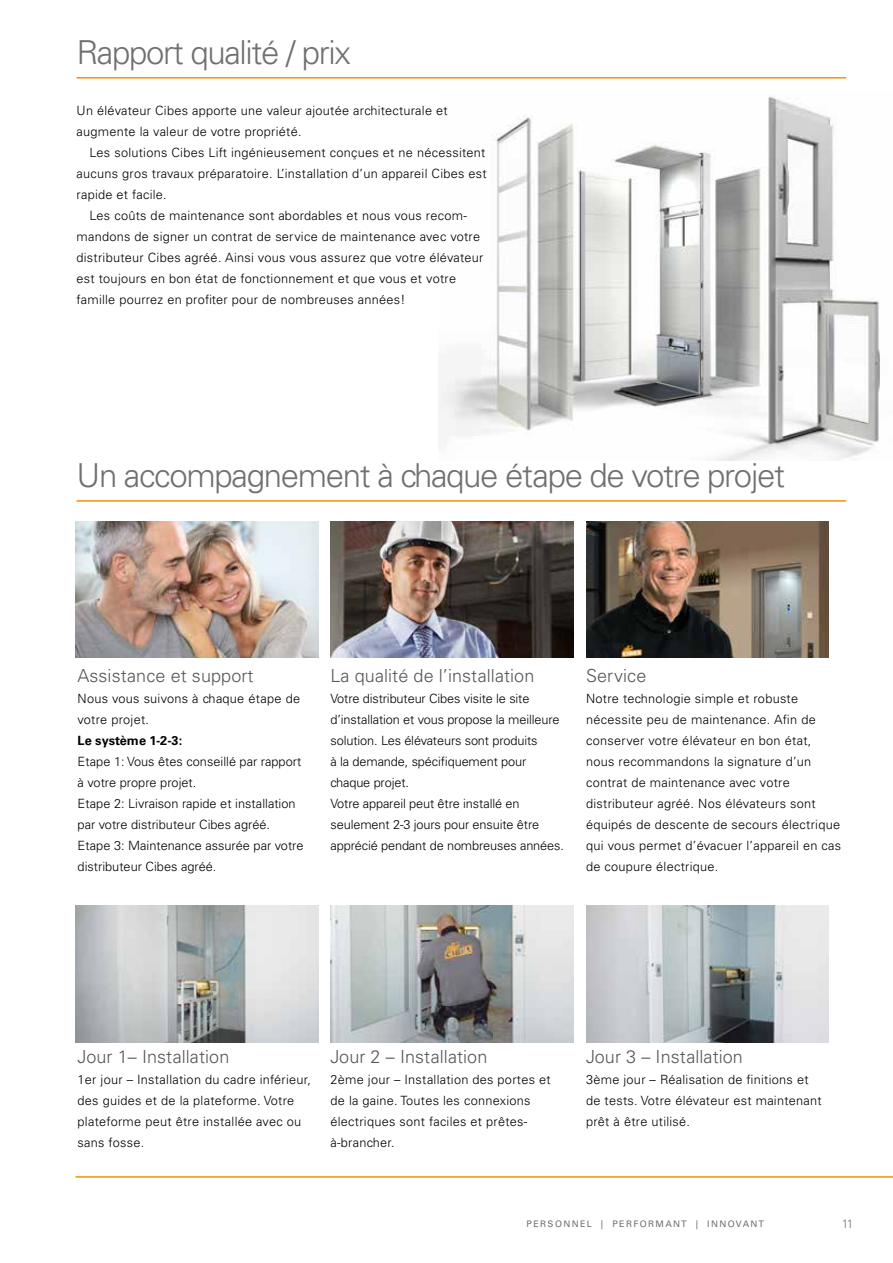
<style>
.page{position:relative;width:893px;height:1263px;background:#fff}
.page>*{position:absolute;margin:0;border:0;box-sizing:border-box;transform-origin:0 0}
.t1{font:300 33px "Univers LT Std";letter-spacing:-.04em;color:#6f7070}
.t2{font:300 18px "Univers LT Std";letter-spacing:.005em;color:#555756}
.t3{font:300 12.75px/21px "Univers LT Std";letter-spacing:.02em;color:#000}
.t4{font:300 12.75px/21px "Univers LT Std";letter-spacing:-.01em;color:#000}
.t5{font:300 12.75px/21px "Univers LT Std";color:#000}
.t6{font:700 12.75px "Univers LT Std";color:#000}
.t7{font:300 12px "Univers LT Std";color:#6f7070}
.t8{font:9px "Univers LT Std";letter-spacing:.15em;color:#6f7070}
.s1{font-family:"Univers Com 55 Roman"}
</style>
<div class="page">
<hr style="left:75px;top:1176px;width:818px;height:2px;background:#f59300">
<img style="left:331px;top:522px;width:242px;height:136px">
<img style="left:331px;top:906px;width:242px;height:136px">
<img style="left:586px;top:522px;width:243px;height:136px">
<img style="left:586px;top:906px;width:243px;height:136px">
<img style="left:76px;top:522px;width:242px;height:136px">
<img style="left:76px;top:906px;width:242px;height:136px">
<img style="left:439px;top:96px;width:441px;height:364px">
<hr style="left:77px;top:77px;width:769px;height:2px;background:#f59300">
<hr style="left:77px;top:500px;width:769px;height:2px;background:#f59300">
<h1 class="t1" style="left:77px;top:33px;width:276px">Rapport qualité / prix</h1>
<p class="t3" style="left:77px;top:100px;width:373px">Un élévateur Cibes apporte une valeur ajoutée architecturale et augmente la valeur de votre propriété.</p>
<p class="t3" style="left:90px;top:142px;width:397px">Les solutions Cibes Lift ingénieusement conçues et ne nécessitent</p>
<p class="t3" style="left:77px;top:163px;width:412px">aucuns gros travaux préparatoire. L’installation d’un appareil Cibes est</p>
<p class="t3" style="left:77px;top:184px;width:92px">rapide et facile.</p>
<p class="t3" style="left:90px;top:205px;width:379px">Les coûts de maintenance sont abordables et nous vous recom-</p>
<p class="t3" style="left:77px;top:226px;width:405px">mandons de signer un contrat de service de maintenance avec votre</p>
<p class="t3" style="left:77px;top:247px;width:408px">distributeur Cibes agréé. Ainsi vous vous assurez que votre élévateur</p>
<p class="t3" style="left:77px;top:268px;width:381px">est toujours en bon état de fonctionnement et que vous et votre</p>
<p class="t3" style="left:77px;top:289px;width:330px">famille pourrez en profiter pour de nombreuses années!</p>
<h1 class="t1" style="left:77px;top:456px;width:710px">Un accompagnement à chaque étape de votre projet</h1>
<h2 class="t2" style="left:78px;top:664px;width:177px">Assistance et support</h2>
<p class="t3" style="left:78px;top:688px;width:224px">Nous vous suivons à chaque étape de votre projet.</p>
<p class="t6" style="left:78px;top:733px;width:106px">Le système 1-2-3:</p>
<p class="t5" style="left:78px;top:751px;width:228px">Etape 1: Vous êtes conseillé par rapport à votre propre projet.<br>Etape 2: Livraison rapide et installation par votre distributeur Cibes agréé.<br>Etape 3: Maintenance assurée par votre distributeur Cibes agréé.</p>
<h2 class="t2" style="left:331px;top:664px;width:205px">La qualité de l’installation</h2>
<p class="t4" style="left:331px;top:688px;width:235px">Votre distributeur Cibes visite le site d’installation et vous propose la meilleure solution. Les élévateurs sont produits<br>à la demande, spécifiquement pour chaque projet.<br>Votre appareil peut être installé en seulement 2-3 jours pour ensuite être apprécié pendant de nombreuses années.</p>
<h2 class="t2" style="left:586px;top:664px;width:62px">Service</h2>
<p class="t3" style="left:586px;top:688px;width:257px">Notre technologie simple et robuste nécessite peu de maintenance. Afin de conserver votre élévateur en bon état, nous recommandons la signature d’un contrat de maintenance avec votre distributeur agréé. Nos élévateurs sont équipés de descente de secours électrique qui vous permet d’évacuer l’appareil en cas de coupure électrique.</p>
<h2 class="t2" style="left:78px;top:1045px;width:153px">Jour 1– Installation</h2>
<p class="t3" style="left:78px;top:1069px;width:235px">1er jour – Installation du cadre inférieur, des guides et de la plateforme. Votre plateforme peut être installée avec ou sans fosse.</p>
<h2 class="t2" style="left:331px;top:1045px;width:158px">Jour 2 – Installation</h2>
<p class="t3" style="left:331px;top:1069px;width:222px">2ème jour – Installation des portes et de la gaine. Toutes les connexions électriques sont faciles et prêtes&shy;à-brancher.</p>
<h2 class="t2" style="left:586px;top:1045px;width:158px">Jour 3 – Installation</h2>
<p class="t3" style="left:586px;top:1069px;width:237px">3ème jour – Réalisation de finitions et de tests. Votre élévateur est maintenant prêt à être utilisé.</p>
<p class="t8" style="left:527px;top:1218px;width:239px">PERSONNEL <span class="s1">|</span> PERFORMANT <span class="s1">|</span> INNOVANT</p>
<p class="t7" style="left:842px;top:1216px;width:13px">11</p>
</div>
